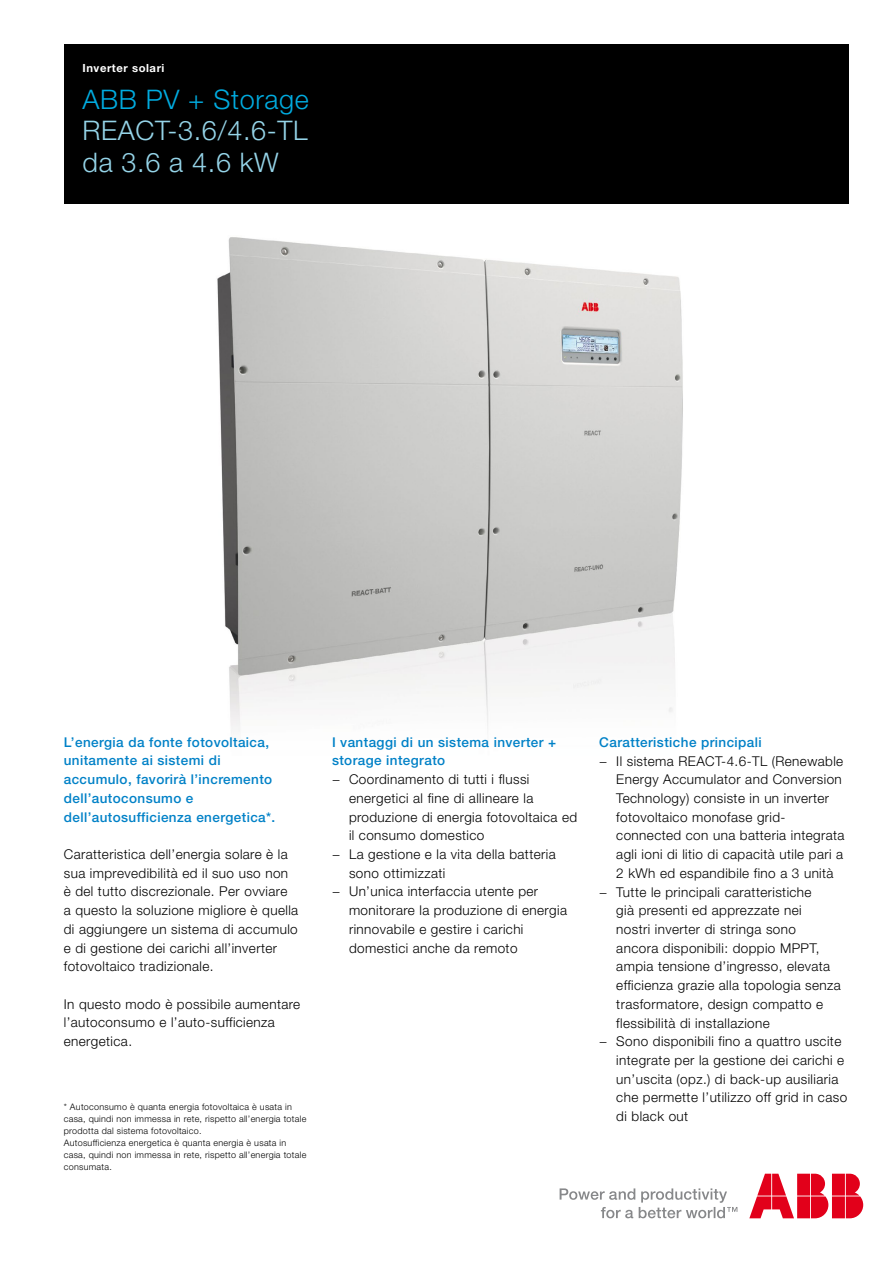
<style>
.page{position:relative;width:893px;height:1263px;background:#fff}
.page>*{position:absolute;margin:0;border:0;box-sizing:border-box;transform-origin:0 0}
.t1{font:300 27px/31.5px "Helvetica Neue";letter-spacing:.025em;color:#95d4e8}
.t2{font:300 27px "Helvetica Neue";letter-spacing:.025em;color:#00abdf}
.t3{font:300 13.5px/18.8px "Helvetica Neue";letter-spacing:.03em;color:#000}
.t4{font:500 13.5px/18.8px "Helvetica Neue";letter-spacing:.03em;color:#0081c7}
.t5{font:700 11.25px "Helvetica Neue";letter-spacing:.05em;color:#fff}
.t6{font:300 9px/12px "Helvetica Neue";letter-spacing:.03em;color:#000}
</style>
<div class="page">
<svg style="left:560px;top:1188px;width:177px;height:30px"></svg>
<svg style="left:749px;top:1174px;width:114px;height:44px"></svg>
<img style="left:217px;top:237px;width:466px;height:494px">
<div style="left:64px;top:45px;width:784px;height:159px;background:#000"></div>
<p class="t5" style="left:82px;top:61px;width:84px">Inverter solari</p>
<h1 class="t2" style="left:82px;top:83px;width:228px">ABB PV + Storage</h1>
<h1 class="t1" style="left:82px;top:114px;width:227px">REACT-3.6/4.6-TL da 3.6 a 4.6 kW</h1>
<p class="t4" style="left:64px;top:732px;width:213px">L’energia da fonte fotovoltaica, unitamente ai sistemi di accumulo, favorirà l’incremento dell’autoconsumo e dell’autosufficienza energetica*.</p>
<p class="t3" style="left:64px;top:844px;width:236px">Caratteristica dell’energia solare è la sua imprevedibilità ed il suo uso non è del tutto discrezionale. Per ovviare<br>a questo la soluzione migliore è quella di aggiungere un sistema di accumulo e di gestione dei carichi all’inverter fotovoltaico tradizionale.</p>
<p class="t3" style="left:64px;top:994px;width:238px">In questo modo è possibile aumentare l’autoconsumo e l’auto-sufficienza energetica.</p>
<p class="t6" style="left:64px;top:1100px;width:244px">* Autoconsumo è quanta energia fotovoltaica è usata in casa, quindi non immessa in rete, rispetto all’energia totale prodotta dal sistema fotovoltaico.<br>Autosufficienza energetica è quanta energia è usata in casa, quindi non immessa in rete, rispetto all’energia totale consumata.</p>
<p class="t4" style="left:332px;top:732px;width:226px">I vantaggi di un sistema inverter + storage integrato</p>
<p class="t3" style="left:332px;top:770px;width:199px">− Coordinamento di tutti i flussi</p>
<p class="t3" style="left:349px;top:788px;width:186px">energetici al fine di allineare la</p>
<p class="t3" style="left:349px;top:807px;width:230px">produzione di energia fotovoltaica ed</p>
<p class="t3" style="left:349px;top:826px;width:137px">il consumo domestico</p>
<p class="t3" style="left:332px;top:844px;width:225px">− La gestione e la vita della batteria</p>
<p class="t3" style="left:349px;top:863px;width:98px">sono ottimizzati</p>
<p class="t3" style="left:332px;top:882px;width:208px">− Un’unica interfaccia utente per</p>
<p class="t3" style="left:349px;top:901px;width:220px">monitorare la produzione di energia</p>
<p class="t3" style="left:349px;top:919px;width:176px">rinnovabile e gestire i carichi</p>
<p class="t3" style="left:349px;top:938px;width:170px">domestici anche da remoto</p>
<p class="t4" style="left:599px;top:732px;width:164px">Caratteristiche principali</p>
<p class="t3" style="left:599px;top:751px;width:245px">− Il sistema REACT-4.6-TL (Renewable</p>
<p class="t3" style="left:616px;top:770px;width:227px">Energy Accumulator and Conversion</p>
<p class="t3" style="left:616px;top:788px;width:214px">Technology) consiste in un inverter</p>
<p class="t3" style="left:616px;top:807px;width:171px">fotovoltaico monofase grid-</p>
<p class="t3" style="left:616px;top:826px;width:230px">connected con una batteria integrata</p>
<p class="t3" style="left:616px;top:845px;width:228px">agli ioni di litio di capacità utile pari a</p>
<p class="t3" style="left:616px;top:863px;width:219px">2 kWh ed espandibile fino a 3 unità</p>
<p class="t3" style="left:599px;top:882px;width:214px">− Tutte le principali caratteristiche</p>
<p class="t3" style="left:616px;top:901px;width:187px">già presenti ed apprezzate nei</p>
<p class="t3" style="left:616px;top:919px;width:181px">nostri inverter di stringa sono</p>
<p class="t3" style="left:616px;top:938px;width:205px">ancora disponibili: doppio MPPT,</p>
<p class="t3" style="left:616px;top:957px;width:215px">ampia tensione d’ingresso, elevata</p>
<p class="t3" style="left:616px;top:975px;width:226px">efficienza grazie alla topologia senza</p>
<p class="t3" style="left:616px;top:994px;width:208px">trasformatore, design compatto e</p>
<p class="t3" style="left:616px;top:1013px;width:155px">flessibilità di installazione</p>
<p class="t3" style="left:599px;top:1032px;width:244px">− Sono disponibili fino a quattro uscite</p>
<p class="t3" style="left:616px;top:1050px;width:229px">integrate per la gestione dei carichi e</p>
<p class="t3" style="left:616px;top:1069px;width:224px">un’uscita (opz.) di back-up ausiliaria</p>
<p class="t3" style="left:616px;top:1088px;width:232px">che permette l’utilizzo off grid in caso</p>
<p class="t3" style="left:616px;top:1106px;width:73px">di black out</p>
</div>
